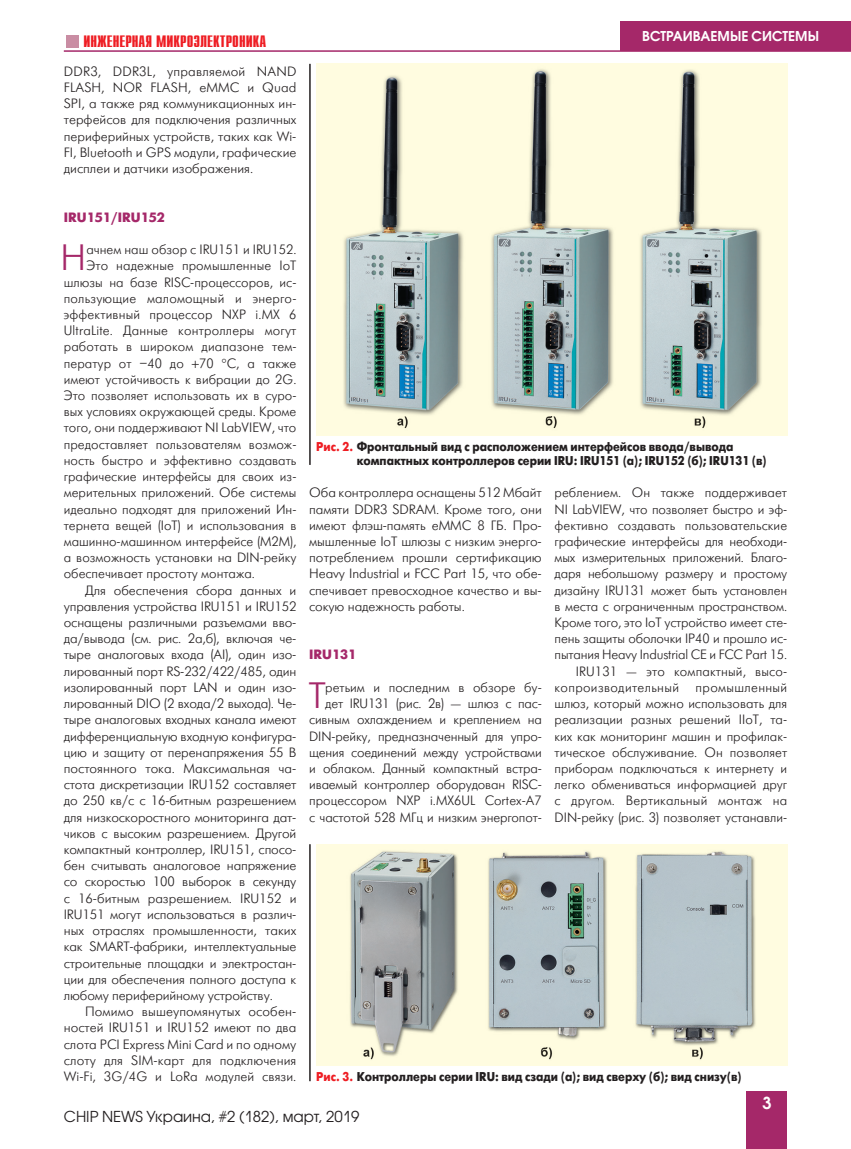
<style>
.page{position:relative;width:851px;height:1149px;background:#fff}
.page>*{position:absolute;margin:0;border:0;box-sizing:border-box;transform-origin:0 0}
.t1{font:36.6px "Futuris Light C";color:#a52869}
.t2{font:700 16.5px "Compact C";color:#ee1d23}
.t3{font:600 16.5px "Avant Garde Gothic C";color:#fff}
.t4{font:15px "Avant Garde Gothic C";color:#231f20}
.t5{font:13.5px/16.2px "Futuris Light C";color:#231f20;text-align:justify}
.t6{font:600 13.5px "Avant Garde Gothic C";color:#fff}
.t7{font:700 13.5px "Futuris C";color:#a52869}
.t8{font:700 12.75px/14.2px "Futuris C";color:#231f20;scale:.9 1}
.s1{color:#ee1d23}
</style>
<div class="page">
<div style="left:620px;top:21px;width:230px;height:30px;background:#a52869"></div>
<div style="left:746px;top:1091px;width:41px;height:57px;background:#a52869"></div>
<div style="left:66px;top:35px;width:12px;height:12px;background:#c98da3"></div>
<hr style="left:64px;top:50px;width:786px;height:2px;background:#a52869">
<hr style="left:309px;top:64px;width:1px;height:401px;background:#231f20">
<img style="left:316px;top:64px;width:471px;height:371px">
<hr style="left:309px;top:844px;width:1px;height:236px;background:#231f20">
<img style="left:316px;top:844px;width:471px;height:221px">
<p class="t2" style="left:83px;top:33px;width:184px">ИНЖЕНЕРНАЯ МИКРОЭЛЕКТРОНИКА</p>
<p class="t5" style="left:64px;top:63px;width:234px">DDR3, DDR3L, управляемой NAND FLASH, NOR FLASH, eMMC и Quad SPI, а также ряд коммуникационных ин&shy;терфейсов для подключения различных периферийных устройств, таких как Wi-FI, Bluetooth и GPS модули, графические дисплеи и датчики изображения.</p>
<p class="t7" style="left:64px;top:209px;width:102px">IRU151/IRU152</p>
<h1 class="t1" style="left:61px;top:239px;width:27px">Н</h1>
<p class="t5" style="left:86px;top:242px;width:211px">ачнем наш обзор с IRU151 и IRU152.</p>
<p class="t5" style="left:86px;top:258px;width:211px">Это надежные промышленные IoT</p>
<p class="t5" style="left:64px;top:274px;width:234px">шлюзы на базе RISC-процессоров, ис-</p>
<p class="t5" style="left:64px;top:290px;width:234px">пользующие маломощный и энерго-</p>
<p class="t5" style="left:64px;top:306px;width:234px">эффективный процессор NXP i.MX 6</p>
<p class="t5" style="left:64px;top:323px;width:234px">UltraLite. Данные контроллеры могут</p>
<p class="t5" style="left:64px;top:339px;width:234px">работать в широком диапазоне тем-</p>
<p class="t5" style="left:64px;top:355px;width:234px">ператур от –40 до 70 C, а также</p>
<p class="t5" style="left:64px;top:371px;width:234px">имеют устойчивость к вибрации до 2G.</p>
<p class="t5" style="left:64px;top:387px;width:234px">Это позволяет использовать их в суро-</p>
<p class="t5" style="left:64px;top:404px;width:234px">вых условиях окружающей среды. Кроме</p>
<p class="t5" style="left:64px;top:420px;width:234px">того, они поддерживают NI LabVIEW, что</p>
<p class="t5" style="left:64px;top:436px;width:234px">предоставляет пользователям возмож-</p>
<p class="t5" style="left:64px;top:452px;width:234px">ность быстро и эффективно создавать</p>
<p class="t5" style="left:64px;top:468px;width:234px">графические интерфейсы для своих из-</p>
<p class="t5" style="left:64px;top:485px;width:234px">мерительных приложений. Обе системы</p>
<p class="t5" style="left:64px;top:501px;width:234px">идеально подходят для приложений Ин-</p>
<p class="t5" style="left:64px;top:517px;width:234px">тернета вещей (IoT) и использования в</p>
<p class="t5" style="left:64px;top:533px;width:234px">машинно-машинном интерфейсе (M2M),</p>
<p class="t5" style="left:64px;top:549px;width:234px">а возможность установки на DIN-рейку</p>
<p class="t5" style="left:64px;top:566px;width:192px">обеспечивает простоту монтажа.</p>
<p class="t5" style="left:85px;top:582px;width:213px">Для обеспечения сбора данных и</p>
<p class="t5" style="left:64px;top:598px;width:234px">управления устройства IRU151 и IRU152</p>
<p class="t5" style="left:64px;top:614px;width:234px">оснащены различными разъемами вво-</p>
<p class="t5" style="left:64px;top:630px;width:234px">да/вывода (см. рис. 2а,б), включая че-</p>
<p class="t5" style="left:64px;top:647px;width:234px">тыре аналоговых входа (AI), один изо-</p>
<p class="t5" style="left:64px;top:663px;width:234px">лированный порт RS-232/422/485, один</p>
<p class="t5" style="left:64px;top:679px;width:234px">изолированный порт LAN и один изо-</p>
<p class="t5" style="left:64px;top:695px;width:234px">лированный DIO (2 входа/2 выхода). Че-</p>
<p class="t5" style="left:64px;top:711px;width:234px">тыре аналоговых входных канала имеют</p>
<p class="t5" style="left:64px;top:728px;width:234px">дифференциальную входную конфигура-</p>
<p class="t5" style="left:64px;top:744px;width:234px">цию и защиту от перенапряжения 55 В</p>
<p class="t5" style="left:64px;top:760px;width:234px">постоянного тока. Максимальная ча-</p>
<p class="t5" style="left:64px;top:776px;width:234px">стота дискретизации IRU152 составляет</p>
<p class="t5" style="left:64px;top:792px;width:234px">до 250 кв/с с 16-битным разрешением</p>
<p class="t5" style="left:64px;top:809px;width:234px">для низкоскоростного мониторинга дат-</p>
<p class="t5" style="left:64px;top:825px;width:234px">чиков с высоким разрешением. Другой</p>
<p class="t5" style="left:64px;top:841px;width:234px">компактный контроллер, IRU151, спосо-</p>
<p class="t5" style="left:64px;top:857px;width:234px">бен считывать аналоговое напряжение</p>
<p class="t5" style="left:64px;top:873px;width:234px">со скоростью 100 выборок в секунду</p>
<p class="t5" style="left:64px;top:890px;width:234px">с 16-битным разрешением. IRU152 и</p>
<p class="t5" style="left:64px;top:906px;width:234px">IRU151 могут использоваться в различ-</p>
<p class="t5" style="left:64px;top:922px;width:234px">ных отраслях промышленности, таких</p>
<p class="t5" style="left:64px;top:938px;width:234px">как SMART-фабрики, интеллектуальные</p>
<p class="t5" style="left:64px;top:954px;width:234px">строительные площадки и электростан-</p>
<p class="t5" style="left:64px;top:971px;width:234px">ции для обеспечения полного доступа к</p>
<p class="t5" style="left:64px;top:987px;width:210px">любому периферийному устройству.</p>
<p class="t5" style="left:85px;top:1003px;width:213px">Помимо вышеупомянутых особен-</p>
<p class="t5" style="left:64px;top:1019px;width:234px">ностей IRU151 и IRU152 имеют по два</p>
<p class="t5" style="left:64px;top:1035px;width:234px">слота PCI Express Mini Card и по одному</p>
<p class="t5" style="left:64px;top:1052px;width:234px">слоту для SIM-карт для подключения</p>
<p class="t5" style="left:64px;top:1068px;width:234px">Wi‑Fi, 3G/4G и LoRa модулей связи.</p>
<p class="t6" style="left:642px;top:28px;width:178px">Встраиваемые системы</p>
<p class="t8" style="left:356px;top:439px;width:457px;text-indent:-40px"><span class="s1">Рис. 2.</span> Фронтальный вид с расположением интерфейсов ввода/вывода компактных контроллеров серии IRU: IRU151 (a); IRU152 (б); IRU131 (в)</p>
<p class="t5" style="left:309px;top:485px;width:234px">Оба контроллера оснащены 512 Мбайт памяти DDR3 SDRAM. Кроме того, они имеют флэш-память eMMC 8 ГБ. Про&shy;мышленные IoT шлюзы с низким энерго&shy;потреблением прошли сертификацию Heavy Industrial и FCC Part 15, что обе&shy;спечивает превосходное качество и вы&shy;сокую надежность работы.</p>
<p class="t7" style="left:309px;top:647px;width:49px">IRU131</p>
<h1 class="t1" style="left:309px;top:676px;width:19px">Т</h1>
<p class="t5" style="left:309px;top:679px;width:234px;text-align:right">ретьим и последним в обзоре бу&shy;дет IRU131 (рис. 2в) — шлюз с пас&shy;сивным охлаждением и креплением на DIN-рейку, предназначенный для упро&shy;щения соединений между устройствами и облаком. Данный компактный встра&shy;иваемый контроллер оборудован RISC&shy;процессором NXP i.MX6UL Cortex-A7 с частотой 528 МГц и низким энергопот-</p>
<p class="t5" style="left:554px;top:485px;width:234px;text-align:right">реблением. Он также поддерживает NI LabVIEW, что позволяет быстро и эф&shy;фективно создавать пользовательские графические интерфейсы для необходи&shy;мых измерительных приложений. Благо&shy;даря небольшому размеру и простому дизайну IRU131 может быть установлен в места с ограниченным пространством.<br>Кроме того, это IoT устройство имеет сте&shy;пень защиты оболочки IP40 и прошло ис&shy;пытания Heavy Industrial CE и FCC Part 15.<br>IRU131 — это компактный, высо&shy;копроизводительный промышленный шлюз, который можно использовать для реализации разных решений IIoT, та&shy;ких как мониторинг машин и профилак&shy;тическое обслуживание. Он позволяет приборам подключаться к интернету и легко обмениваться информацией друг с другом. Вертикальный монтаж на DIN‑рейку (рис. 3) позволяет устанавли-</p>
<p class="t8" style="left:316px;top:1069px;width:474px"><span class="s1">Рис. 3.</span> Контроллеры серии IRU: вид сзади (a); вид сверху (б); вид снизу(в)</p>
<p class="t4" style="left:64px;top:1106px;width:297px">CHIP NEWS Украина, #2 (182), март, 2019</p>
<p class="t3" style="left:762px;top:1092px;width:11px">3</p>
</div>
